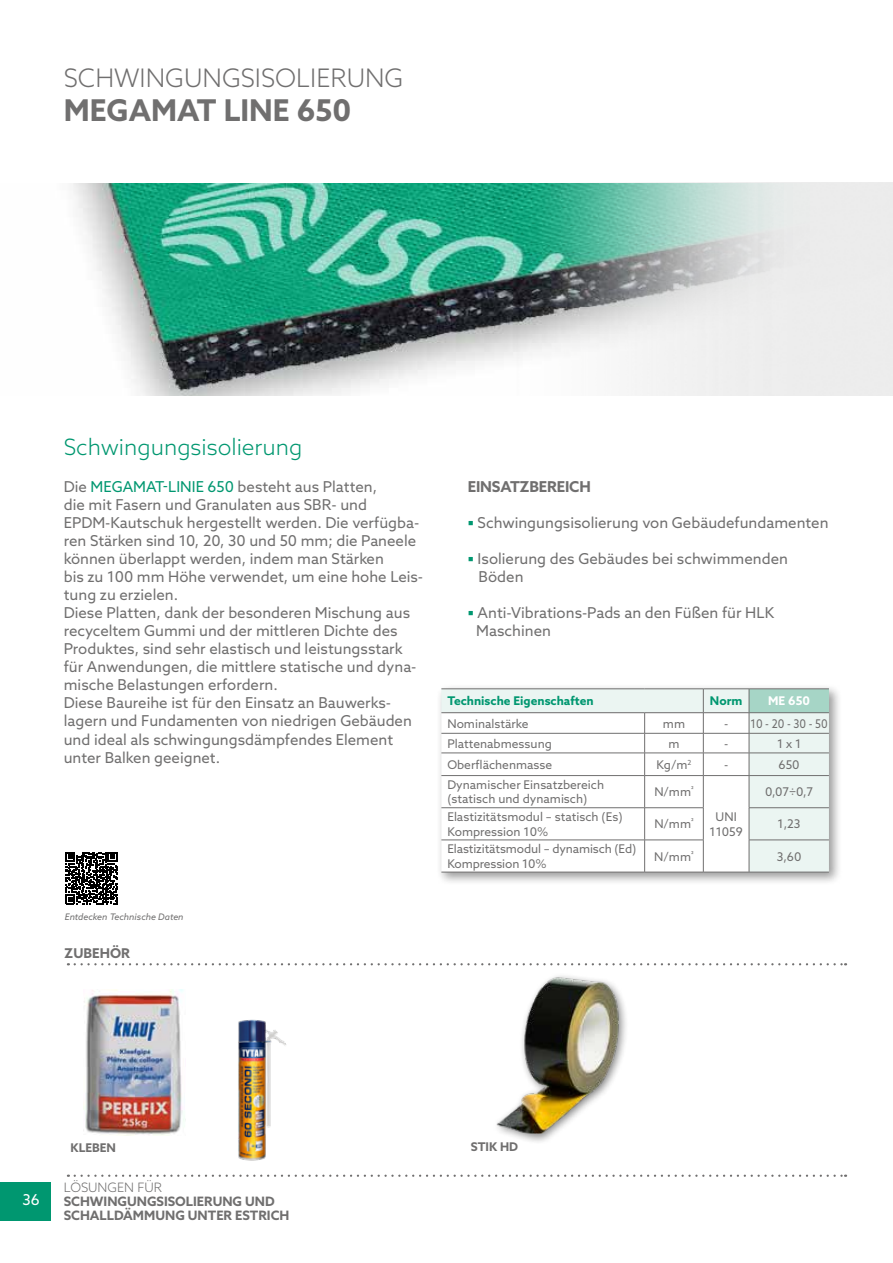
<style>
.page{position:relative;width:893px;height:1263px;background:#fff}
.page>*{position:absolute;margin:0;border:0;box-sizing:border-box;transform-origin:0 0}
.t1{font:700 30px "Azo Sans";color:#706f6f}
.t2{font:300 25.5px "Azo Sans";color:#706f6f}
.t3{font:300 22.5px "Azo Sans";color:#009770}
.t4{font:15px/18px "Azo Sans";color:#706f6f}
.t5{font:700 15px "Azo Sans";letter-spacing:-.01em;color:#706f6f}
.t6{font:15px "Azo Sans";color:#fff}
.t7{font:700 13.5px "Azo Sans";color:#706f6f}
.t8{font:700 12.9px/14.1px "Azo Sans";color:#706f6f}
.t9{font:300 12.9px "Azo Sans";color:#706f6f}
.t10{font:12px/14.4px "Azo Sans";color:#706f6f}
.t11{font:700 12px "Azo Sans";color:#009770}
.t12{font:700 12px "Azo Sans";color:#706f6f}
.t13{font:700 12px "Azo Sans";color:#fff}
.t14{font:italic 9px "Azo Sans";color:#706f6f}
.s1{color:#009770}
.s2{font-family:"Lato";font-weight:600;color:#009770}
</style>
<div class="page">
<div style="left:0;top:1182px;width:51px;height:38px;background:#009770"></div>
<img style="left:73px;top:184px;width:186px;height:211px">
<img style="left:259px;top:183px;width:634px;height:212px">
<div style="left:436px;top:684px;width:406px;height:202px;background:#000;opacity:.4"></div>
<div style="left:441px;top:689px;width:388px;height:183px;background:#ebf5f2"></div>
<div style="left:749px;top:689px;width:80px;height:24px;background:#a6d5c6"></div>
<svg style="left:441px;top:713px;width:308px;height:159px"></svg>
<hr style="left:441px;top:688px;width:204px;height:1px;background:#706f6f">
<hr style="left:645px;top:688px;width:58px;height:1px;background:#706f6f">
<hr style="left:703px;top:688px;width:46px;height:1px;background:#706f6f">
<hr style="left:749px;top:688px;width:80px;height:1px;background:#706f6f">
<hr style="left:441px;top:712px;width:204px;height:1px;background:#706f6f">
<hr style="left:645px;top:712px;width:58px;height:1px;background:#706f6f">
<hr style="left:703px;top:712px;width:46px;height:1px;background:#706f6f">
<hr style="left:749px;top:712px;width:80px;height:1px;background:#706f6f">
<hr style="left:441px;top:733px;width:204px;height:1px;background:#706f6f">
<hr style="left:645px;top:733px;width:58px;height:1px;background:#706f6f">
<hr style="left:703px;top:733px;width:46px;height:1px;background:#706f6f">
<hr style="left:749px;top:733px;width:80px;height:1px;background:#706f6f">
<hr style="left:441px;top:753px;width:204px;height:1px;background:#706f6f">
<hr style="left:645px;top:753px;width:58px;height:1px;background:#706f6f">
<svg style="left:644px;top:713px;width:1px;height:62px"></svg>
<hr style="left:703px;top:753px;width:46px;height:1px;background:#706f6f">
<svg style="left:703px;top:689px;width:1px;height:86px"></svg>
<hr style="left:749px;top:753px;width:80px;height:1px;background:#706f6f">
<svg style="left:749px;top:689px;width:1px;height:86px"></svg>
<hr style="left:441px;top:775px;width:204px;height:1px;background:#706f6f">
<hr style="left:645px;top:775px;width:58px;height:1px;background:#706f6f">
<hr style="left:644px;top:776px;width:1px;height:31px;background:#706f6f">
<hr style="left:703px;top:775px;width:46px;height:1px;background:#706f6f">
<hr style="left:703px;top:776px;width:1px;height:31px;background:#706f6f">
<hr style="left:703px;top:872px;width:46px;height:1px;background:#706f6f">
<hr style="left:749px;top:775px;width:80px;height:1px;background:#706f6f">
<hr style="left:749px;top:776px;width:1px;height:31px;background:#706f6f">
<hr style="left:441px;top:807px;width:204px;height:1px;background:#706f6f">
<hr style="left:645px;top:807px;width:59px;height:1px;background:#706f6f">
<hr style="left:644px;top:808px;width:1px;height:32px;background:#706f6f">
<hr style="left:703px;top:808px;width:1px;height:32px;background:#706f6f">
<hr style="left:749px;top:807px;width:80px;height:1px;background:#706f6f">
<hr style="left:749px;top:808px;width:1px;height:32px;background:#706f6f">
<hr style="left:441px;top:840px;width:204px;height:1px;background:#706f6f">
<hr style="left:645px;top:840px;width:59px;height:1px;background:#706f6f">
<hr style="left:644px;top:840px;width:1px;height:32px;background:#706f6f">
<hr style="left:703px;top:840px;width:1px;height:32px;background:#706f6f">
<hr style="left:441px;top:872px;width:204px;height:1px;background:#706f6f">
<hr style="left:645px;top:872px;width:58px;height:1px;background:#706f6f">
<hr style="left:749px;top:840px;width:80px;height:1px;background:#706f6f">
<hr style="left:749px;top:840px;width:1px;height:32px;background:#706f6f">
<hr style="left:749px;top:872px;width:80px;height:1px;background:#706f6f">
<svg style="left:75px;top:963px;width:771px;height:2px"></svg>
<svg style="left:75px;top:1174px;width:771px;height:3px"></svg>
<img style="left:83px;top:989px;width:102px;height:146px">
<img style="left:238px;top:1019px;width:48px;height:142px">
<div style="left:493px;top:973px;width:136px;height:172px;background:#000;opacity:.5"></div>
<img style="left:493px;top:975px;width:136px;height:158px">
<svg style="left:65px;top:852px;width:53px;height:52px"></svg>
<h2 class="t2" style="left:64px;top:61px;width:341px">SCHWINGUNGSISOLIERUNG</h2>
<h1 class="t1" style="left:64px;top:90px;width:289px">MEGAMAT LINE 650</h1>
<h3 class="t3" style="left:64px;top:433px;width:240px">Schwingungsisolierung</h3>
<p class="t4" style="left:64px;top:478px;width:361px">Die <span class="s1">MEGAMAT-LINIE 650</span> besteht aus Platten,<br>die mit Fasern und Granulaten aus SBR- und EPDM-Kautschuk hergestellt werden. Die verfügba&shy;ren Stärken sind 10, 20, 30 und 50 mm; die Paneele können überlappt werden, indem man Stärken<br>bis zu 100 mm Höhe verwendet, um eine hohe Leis&shy;tung zu erzielen.<br>Diese Platten, dank der besonderen Mischung aus recyceltem Gummi und der mittleren Dichte des Produktes, sind sehr elastisch und leistungsstark für Anwendungen, die mittlere statische und dyna&shy;mische Belastungen erfordern.<br>Diese Baureihe ist für den Einsatz an Bauwerks&shy;lagern und Fundamenten von niedrigen Gebäuden und ideal als schwingungsdämpfendes Element unter Balken geeignet.</p>
<p class="t5" style="left:468px;top:477px;width:125px">EINSATZBEREICH</p>
<p class="t4" style="left:468px;top:514px;width:362px"><span class="s2">▪</span> Schwingungsisolierung von Gebäudefundamenten</p>
<p class="t4" style="left:479px;top:550px;width:311px;text-indent:-11px"><span class="s2">▪</span> Isolierung des Gebäudes bei schwimmenden<br>Böden</p>
<p class="t4" style="left:476px;top:604px;width:299px;text-indent:-9px"><span class="s2">▪</span> Anti-Vibrations-Pads an den Füßen für HLK<br>Maschinen</p>
<p class="t11" style="left:447px;top:693px;width:148px">Technische Eigenschaften</p>
<p class="t11" style="left:710px;top:693px;width:34px">Norm</p>
<p class="t13" style="left:768px;top:693px;width:43px">ME 650</p>
<p class="t10" style="left:447px;top:716px;width:83px">Nominalstärke</p>
<p class="t10" style="left:663px;top:716px;width:24px">mm</p>
<p class="t10" style="left:724px;top:716px;width:105px">- 10 - 20 - 30 - 50</p>
<p class="t10" style="left:447px;top:736px;width:106px">Plattenabmessung</p>
<p class="t10" style="left:668px;top:736px;width:13px">m</p>
<p class="t10" style="left:724px;top:736px;width:6px">-</p>
<p class="t10" style="left:777px;top:736px;width:26px">1 x 1</p>
<p class="t10" style="left:447px;top:757px;width:106px">Oberflächenmasse</p>
<p class="t10" style="left:657px;top:757px;width:36px">Kg/m<sup>2</sup></p>
<p class="t10" style="left:724px;top:757px;width:6px">-</p>
<p class="t10" style="left:778px;top:757px;width:23px">650</p>
<p class="t10" style="left:447px;top:777px;width:158px">Dynamischer Einsatzbereich (statisch und dynamisch)</p>
<p class="t10" style="left:654px;top:785px;width:41px">N/mm<sup>²</sup></p>
<p class="t10" style="left:710px;top:810px;width:35px;text-align:center">UNI<br>11059</p>
<p class="t10" style="left:765px;top:785px;width:50px">0,07÷0,7</p>
<p class="t10" style="left:447px;top:810px;width:177px">Elastizitätsmodul – statisch (Es)<br>Kompression 10%</p>
<p class="t10" style="left:654px;top:817px;width:41px">N/mm<sup>²</sup></p>
<p class="t10" style="left:778px;top:817px;width:25px">1,23</p>
<p class="t10" style="left:447px;top:842px;width:190px">Elastizitätsmodul – dynamisch (Ed)<br>Kompression 10%</p>
<p class="t10" style="left:654px;top:849px;width:41px">N/mm<sup>²</sup></p>
<p class="t10" style="left:777px;top:849px;width:26px">3,60</p>
<p class="t14" style="left:65px;top:910px;width:120px">Entdecken Technische Daten</p>
<p class="t7" style="left:65px;top:944px;width:67px">ZUBEHÖR</p>
<p class="t6" style="left:22px;top:1190px;width:19px">36</p>
<p class="t12" style="left:71px;top:1139px;width:47px">KLEBEN</p>
<p class="t9" style="left:64px;top:1179px;width:100px">LÖSUNGEN FÜR</p>
<p class="t8" style="left:64px;top:1194px;width:227px">SCHWINGUNGSISOLIERUNG UND<br>SCHALLDÄMMUNG UNTER ESTRICH</p>
<p class="t12" style="left:471px;top:1139px;width:49px">STIK HD</p>
</div>
